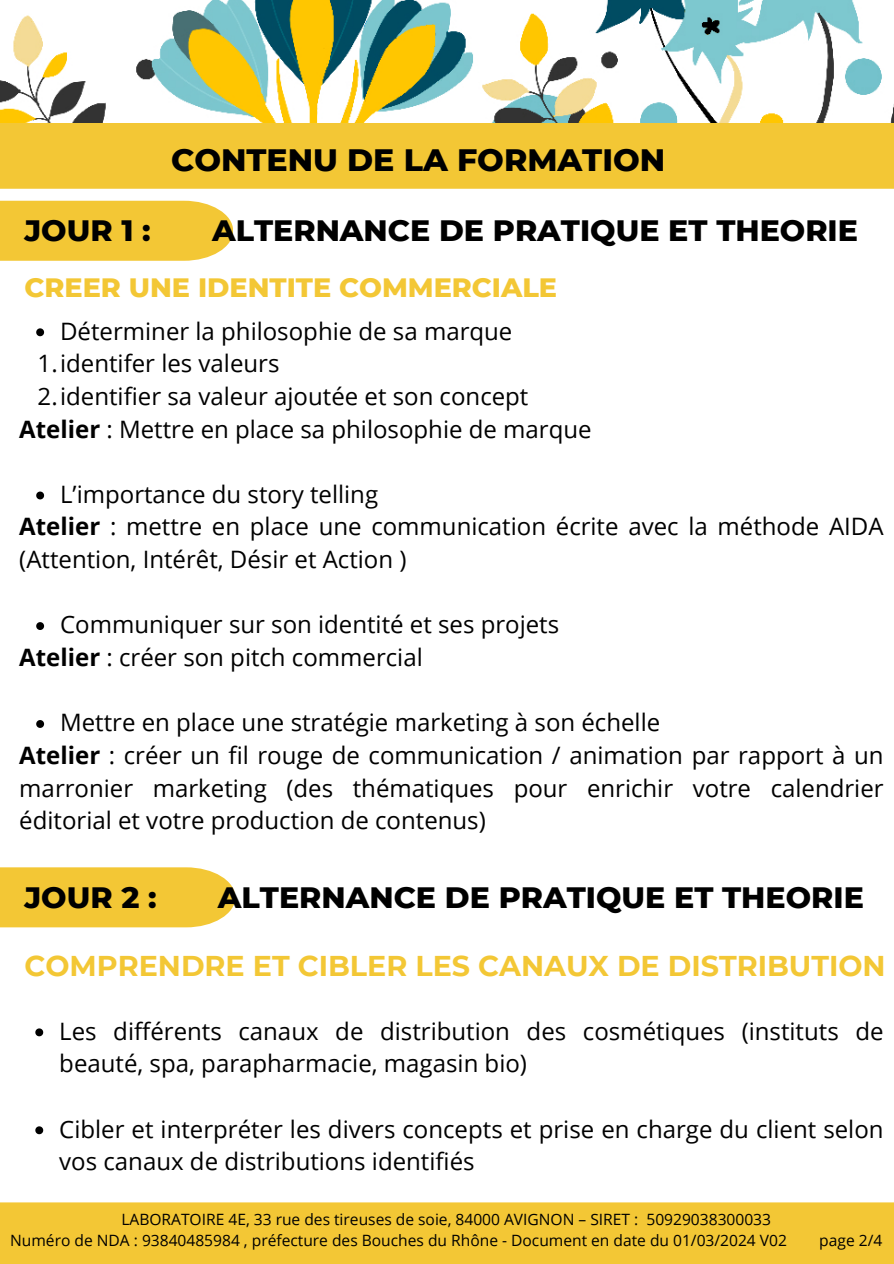
<style>
.page{position:relative;width:894px;height:1264px;background:#fff}
.page>*{position:absolute;margin:0;border:0;box-sizing:border-box;transform-origin:0 0}
.t1{font:800 31.5px "Montserrat";color:#000}
.t2{font:800 30px "Montserrat";color:#000}
.t3{font:700 28.5px "Montserrat";color:#f3c735}
.t4{font:800 27px "Montserrat";color:#f3c735}
.t5{font:24px/32.7px "Open Sans";color:#000}
.t6{font:15.6px/21.3px "Open Sans";color:#000}
.s1{font-weight:700}
</style>
<div class="page">
<div style="left:0;top:122px;width:893px;height:67px;background:#f3c735"></div>
<div style="left:0;top:201px;width:233px;height:60px;background:#f3c735"></div>
<div style="left:0;top:1202px;width:893px;height:61px;background:#f3c735"></div>
<svg style="left:36px;top:328px;width:8px;height:8px"></svg>
<svg style="left:36px;top:491px;width:8px;height:8px"></svg>
<svg style="left:36px;top:622px;width:8px;height:8px"></svg>
<svg style="left:36px;top:720px;width:8px;height:8px"></svg>
<div style="left:0;top:867px;width:235px;height:60px;background:#f3c735"></div>
<svg style="left:35px;top:1028px;width:8px;height:8px"></svg>
<svg style="left:35px;top:1126px;width:8px;height:8px"></svg>
<img style="left:0;top:0;width:893px;height:122px">
<h1 class="t1" style="left:171px;top:136px;width:495px">CONTENU DE LA FORMATION</h1>
<p class="t2" style="left:25px;top:209px;width:128px">JOUR 1 :</p>
<p class="t2" style="left:212px;top:209px;width:647px">ALTERNANCE DE PRATIQUE ET THEORIE</p>
<p class="t4" style="left:25px;top:268px;width:534px">CREER UNE IDENTITE COMMERCIALE</p>
<p class="t5" style="left:60px;top:314px;width:453px">Déterminer la philosophie de sa marque</p>
<p class="t5" style="left:38px;top:346px;width:243px">1.identifer les valeurs</p>
<p class="t5" style="left:38px;top:379px;width:492px">2.identifier sa valeur ajoutée et son concept</p>
<p class="t5" style="left:19px;top:412px;width:573px"><span class="s1">Atelier</span> : Mettre en place sa philosophie de marque</p>
<p class="t5" style="left:19px;top:477px;width:865px;text-indent:41px">L’importance du story telling<br><span class="s1">Atelier</span> : mettre en place une communication écrite avec la méthode AIDA (Attention, Intérêt, Désir et Action )</p>
<p class="t5" style="left:19px;top:607px;width:541px;text-indent:41px">Communiquer sur son identité et ses projets<br><span class="s1">Atelier</span> : créer son pitch commercial</p>
<p class="t5" style="left:19px;top:705px;width:865px;text-indent:41px">Mettre en place une stratégie marketing à son échelle<br><span class="s1">Atelier</span> : créer un fil rouge de communication / animation par rapport à un marronier marketing (des thématiques pour enrichir votre calendrier éditorial et votre production de contenus)</p>
<p class="t2" style="left:25px;top:875px;width:134px">JOUR 2 :</p>
<p class="t2" style="left:218px;top:875px;width:647px">ALTERNANCE DE PRATIQUE ET THEORIE</p>
<p class="t3" style="left:25px;top:945px;width:862px">COMPRENDRE ET CIBLER LES CANAUX DE DISTRIBUTION</p>
<p class="t5" style="left:59px;top:1014px;width:825px">Les différents canaux de distribution des cosmétiques (instituts de beauté, spa, parapharmacie, magasin bio)</p>
<p class="t5" style="left:59px;top:1111px;width:825px">Cibler et interpréter les divers concepts et prise en charge du client selon vos canaux de distributions identifiés</p>
<p class="t6" style="left:10px;top:1208px;width:778px;text-indent:111px">LABORATOIRE 4E, 33 rue des tireuses de soie, 84000 AVIGNON – SIRET : 50929038300033<br>Numéro de NDA : 93840485984 , préfecture des Bouches du Rhône - Document en date du 01/03/2024 V02</p>
<p class="t6" style="left:819px;top:1229px;width:64px">page 2/4</p>
</div>
